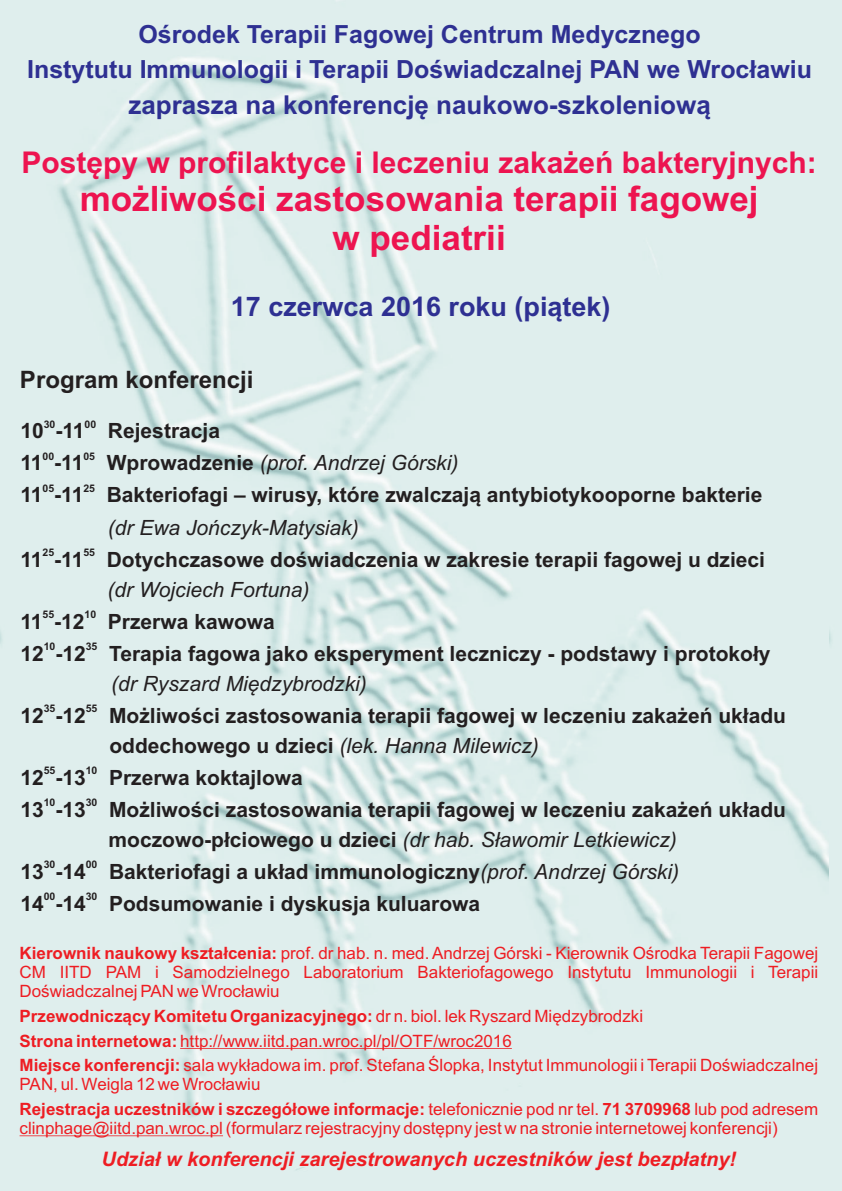
<style>
.page{position:relative;width:842px;height:1191px;background:#fff}
.page>*{position:absolute;margin:0;border:0;box-sizing:border-box;transform-origin:0 0}
.t1{font:700 35px/39.1px "Arial";color:#ed1450;text-align:center}
.t2{font:700 30px "Arial";color:#ed1450}
.t3{font:700 27px "Arial";color:#2e3092}
.t4{font:700 26px "Arial";color:#2e3092}
.t5{font:700 25px/34.9px "Arial";color:#2e3092;text-align:center}
.t6{font:700 24px "Arial";color:#231f20}
.t7{font:700 21px/30px "Arial";color:#231f20}
.t8{font:italic 21px "Arial";color:#231f20}
.t9{font:italic 700 20px "Arial";color:#ee1d23}
.t10{font:17px/24.7px "Arial";color:#ee1d23}
.t11{font:700 10.5px "Arial";color:#231f20}
.s1{font-weight:700;font-style:normal}
.s2{font-weight:400;font-style:italic}
.s3{font-weight:700}
</style>
<div class="page">
<img style="left:0;top:0;width:842px;height:1191px">
<hr style="left:180px;top:1048px;width:332px;height:1px;background:#ee1d23">
<hr style="left:20px;top:1135px;width:203px;height:1px;background:#ee1d23">
<h3 class="t5" style="left:27px;top:19px;width:786px">Oœrodek Terapii Fagowej Centrum Medycznego<br>Instytutu Immunologii i Terapii Doœwiadczalnej PAN we Wroc³awiu</h3>
<h3 class="t4" style="left:128px;top:95px;width:584px">zaprasza na konferencjê naukowo-szkoleniow¹</h3>
<h2 class="t2" style="left:21px;top:151px;width:797px">Postêpy w profilaktyce i leczeniu zaka¿eñ bakteryjnych:</h2>
<h1 class="t1" style="left:80px;top:182px;width:680px">mo¿liwoœci zastosowania terapii fagowej w pediatrii</h1>
<h3 class="t3" style="left:231px;top:296px;width:381px">17 czerwca 2016 roku (pi¹tek)</h3>
<h3 class="t6" style="left:20px;top:371px;width:235px">Program konferencji</h3>
<p class="t11" style="left:44px;top:420px;width:13px">30</p>
<p class="t11" style="left:85px;top:420px;width:13px">00</p>
<p class="t7" style="left:20px;top:418px;width:201px">10 -11 Rejestracja</p>
<p class="t11" style="left:43px;top:452px;width:13px">00</p>
<p class="t11" style="left:83px;top:452px;width:13px">05</p>
<p class="t8" style="left:20px;top:455px;width:440px"><span class="s1">11 -11 Wprowadzenie</span> (prof. Andrzej Górski)</p>
<p class="t11" style="left:43px;top:484px;width:13px">05</p>
<p class="t11" style="left:83px;top:484px;width:13px">25</p>
<p class="t7" style="left:20px;top:482px;width:743px">11 -11 Bakteriofagi – wirusy, które zwalczaj¹ antybiotykooporne bakterie</p>
<p class="t8" style="left:108px;top:519px;width:252px">(dr Ewa Joñczyk-Matysiak)</p>
<p class="t11" style="left:43px;top:548px;width:13px">25</p>
<p class="t11" style="left:83px;top:548px;width:13px">55</p>
<p class="t7" style="left:20px;top:546px;width:746px">11 -11 Dotychczasowe doœwiadczenia w zakresie terapii fagowej u dzieci</p>
<p class="t8" style="left:108px;top:581px;width:203px">(dr Wojciech Fortuna)</p>
<p class="t11" style="left:43px;top:610px;width:13px">55</p>
<p class="t11" style="left:85px;top:610px;width:13px">10</p>
<p class="t7" style="left:20px;top:608px;width:256px">11 -12 Przerwa kawowa</p>
<p class="t11" style="left:44px;top:642px;width:13px">10</p>
<p class="t11" style="left:86px;top:642px;width:13px">35</p>
<p class="t7" style="left:20px;top:640px;width:752px">12 -12 Terapia fagowa jako eksperyment leczniczy - podstawy i protoko³y</p>
<p class="t8" style="left:111px;top:675px;width:257px">(dr Ryszard Miêdzybrodzki)</p>
<p class="t11" style="left:44px;top:704px;width:13px">35</p>
<p class="t11" style="left:86px;top:704px;width:13px">55</p>
<p class="t7" style="left:109px;top:702px;width:678px;text-indent:-89px">12 -12 Mo¿liwoœci zastosowania terapii fagowej w leczeniu zaka¿eñ uk³adu oddechowego u dzieci <span class="s2">(lek. Hanna Milewicz)</span></p>
<p class="t11" style="left:44px;top:766px;width:13px">55</p>
<p class="t11" style="left:86px;top:766px;width:13px">10</p>
<p class="t7" style="left:20px;top:764px;width:284px">12 -13 Przerwa koktajlowa</p>
<p class="t11" style="left:44px;top:798px;width:13px">10</p>
<p class="t11" style="left:86px;top:798px;width:13px">30</p>
<p class="t7" style="left:109px;top:796px;width:679px;text-indent:-88px">13 -13 Mo¿liwoœci zastosowania terapii fagowej w leczeniu zaka¿eñ uk³adu moczowo-p³ciowego u dzieci <span class="s2">(dr hab. S³awomir Letkiewicz)</span></p>
<p class="t11" style="left:44px;top:860px;width:13px">30</p>
<p class="t11" style="left:86px;top:860px;width:13px">00</p>
<p class="t7" style="left:20px;top:858px;width:660px">13 -14 Bakteriofagi a uk³ad immunologiczny<span class="s2">(prof. Andrzej Górski)</span></p>
<p class="t11" style="left:44px;top:892px;width:13px">00</p>
<p class="t11" style="left:86px;top:892px;width:13px">30</p>
<p class="t7" style="left:20px;top:890px;width:461px">14 -14 Podsumowanie i dyskusja kuluarowa</p>
<p class="t10" style="left:20px;top:945px;width:800px;line-height:19px;text-align:justify"><span class="s3">Kierownik naukowy kszta³cenia:</span> prof. dr hab. n. med. Andrzej Górski - Kierownik Oœrodka Terapii Fagowej CM IITD PAM i Samodzielnego Laboratorium Bakteriofagowego Instytutu Immunologii i Terapii Doœwiadczalnej PAN we Wroc³awiu</p>
<p class="t10" style="left:20px;top:1005px;width:800px"><span class="s3">Przewodnicz¹cy Komitetu Organizacyjnego:</span> dr n. biol. lek Ryszard Miêdzybrodzki<br><span class="s3">Strona internetowa:</span> http://www.iitd.pan.wroc.pl/pl/OTF/wroc2016<br><span class="s3">Miejsce konferencji:</span> sala wyk³adowa im. prof. Stefana Œlopka, Instytut Immunologii i Terapii Doœwiadczalnej</p>
<p class="t10" style="left:20px;top:1073px;width:800px">PAN, ul. Weigla 12 we Wroc³awiu<br><span class="s3">Rejestracja uczestników i szczegó³owe informacje:</span> telefonicznie pod nr tel. <span class="s3">71 3709968</span> lub pod adresem</p>
<p class="t10" style="left:20px;top:1117px;width:760px">clinphage@iitd.pan.wroc.pl (formularz rejestracyjny dostêpny jest w na stronie internetowej konferencji)</p>
<p class="t9" style="left:102px;top:1151px;width:636px">Udzia³ w konferencji zarejestrowanych uczestników jest bezp³atny!</p>
</div>
